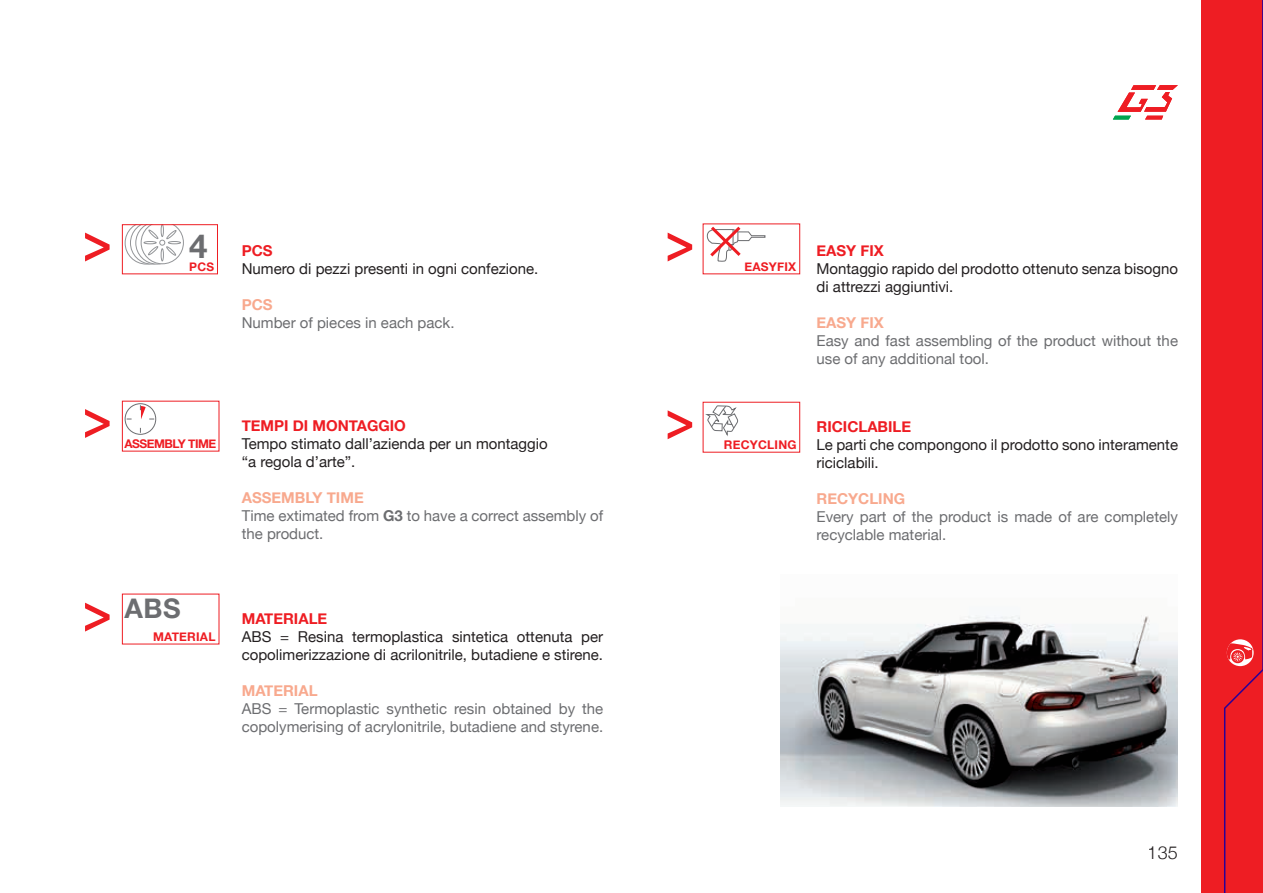
<style>
.page{position:relative;width:1263px;height:893px;background:#fff}
.page>*{position:absolute;margin:0;border:0;box-sizing:border-box;transform-origin:0 0}
.t1{font:700 33.15px "Helvetica Neue";color:#6c6d70}
.t2{font:700 27px "Helvetica Neue";color:#6c6d70}
.t3{font:300 18px "Helvetica Neue";color:#231f20}
.t4{font:15px/18px "Helvetica Neue";color:#231f20}
.t5{font:15px/18px "Helvetica Neue";color:#6c6d70}
.t6{font:700 15px "Helvetica Neue";color:#ee1d23}
.t7{font:700 15px "Helvetica Neue";color:#f8a98e}
.t8{font:700 12px "Helvetica Neue";letter-spacing:.02em;color:#ee1d23}
.t9{font:700 12px "Helvetica Neue";letter-spacing:-.04em;color:#ee1d23}
.t10{font:700 11.85px "Helvetica Neue";color:#ee1d23}
.s1{font-weight:700;color:#f8a98e}
.s2{font-weight:700}
</style>
<div class="page">
<svg style="left:1113px;top:85px;width:65px;height:35px"></svg>
<svg style="left:85px;top:603px;width:25px;height:29px"></svg>
<svg style="left:85px;top:233px;width:25px;height:28px"></svg>
<svg style="left:668px;top:233px;width:24px;height:28px"></svg>
<svg style="left:85px;top:409px;width:25px;height:29px"></svg>
<svg style="left:125px;top:226px;width:59px;height:38px"></svg>
<div style="left:122px;top:224px;width:96px;height:50px;border:1px solid #ee1d23"></div>
<img style="left:780px;top:615px;width:397px;height:192px">
<div style="left:125px;top:404px;width:31px;height:30px;border:1px solid #6c6d70;border-radius:50%"></div>
<svg style="left:140px;top:405px;width:14px;height:15px"></svg>
<svg style="left:707px;top:223px;width:58px;height:38px"></svg>
<svg style="left:668px;top:410px;width:24px;height:29px"></svg>
<div style="left:1201px;top:0;width:62px;height:893px;background:#ee1d23"></div>
<svg style="left:706px;top:406px;width:32px;height:47px"></svg>
<svg style="left:1224px;top:0;width:39px;height:893px"></svg>
<h1 class="t1" style="left:189px;top:220px;width:20px">4</h1>
<p class="t10" style="left:189px;top:257px;width:26px">PCS</p>
<p class="t6" style="left:242px;top:239px;width:32px">PCS</p>
<p class="t4" style="left:242px;top:260px;width:298px">Numero di pezzi presenti in ogni confezione.</p>
<p class="t7" style="left:242px;top:293px;width:32px">PCS</p>
<p class="t5" style="left:242px;top:314px;width:214px">Number of pieces in each pack.</p>
<p class="t9" style="left:124px;top:434px;width:93px">ASSEMBLY TIME</p>
<h2 class="t2" style="left:124px;top:587px;width:58px">ABS</h2>
<p class="t8" style="left:153px;top:627px;width:64px">MATERIAL</p>
<p class="t6" style="left:242px;top:414px;width:166px">TEMPI DI MONTAGGIO</p>
<p class="t4" style="left:242px;top:436px;width:307px">Tempo stimato dall’azienda per un montaggio “a regola d’arte”.</p>
<p class="t5" style="left:242px;top:490px;width:363px"><span class="s1">ASSEMBLY TIME<br></span>Time extimated from <span class="s2">G3</span> to have a correct assembly of the product.</p>
<p class="t6" style="left:242px;top:606px;width:87px">MATERIALE</p>
<p class="t4" style="left:242px;top:628px;width:363px">ABS = Resina termoplastica sintetica ottenuta per copolimerizzazione di acrilonitrile, butadiene e stirene.</p>
<p class="t7" style="left:242px;top:678px;width:77px">MATERIAL</p>
<p class="t5" style="left:242px;top:700px;width:363px">ABS = Termoplastic synthetic resin obtained by the copolymerising of acrylonitrile, butadiene and styrene.</p>
<p class="t8" style="left:744px;top:257px;width:53px">EASYFIX</p>
<p class="t6" style="left:816px;top:239px;width:69px">EASY FIX</p>
<p class="t4" style="left:816px;top:260px;width:363px">Montaggio rapido del prodotto ottenuto senza bisogno di attrezzi aggiuntivi.</p>
<p class="t7" style="left:816px;top:311px;width:69px">EASY FIX</p>
<p class="t5" style="left:816px;top:332px;width:363px">Easy and fast assembling of the product without the use of any additional tool.</p>
<p class="t8" style="left:724px;top:435px;width:74px">RECYCLING</p>
<p class="t6" style="left:816px;top:414px;width:96px">RICICLABILE</p>
<p class="t4" style="left:816px;top:436px;width:363px">Le parti che compongono il prodotto sono interamente riciclabili.</p>
<p class="t7" style="left:816px;top:486px;width:90px">RECYCLING</p>
<p class="t5" style="left:816px;top:508px;width:363px">Every part of the product is made of are completely recyclable material.</p>
<p class="t3" style="left:1148px;top:838px;width:32px">135</p>
</div>
